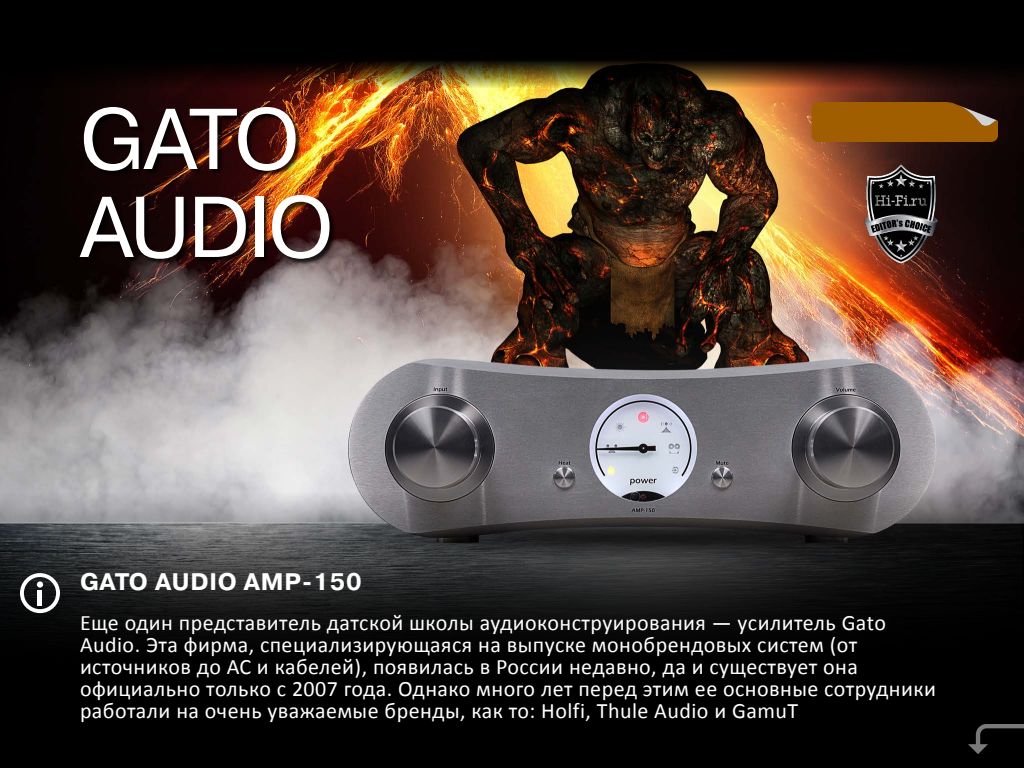
<style>
.page{position:relative;width:1024px;height:768px;background:#fff}
.page>*{position:absolute;margin:0;border:0;box-sizing:border-box;transform-origin:0 0}
.t1{font:86px/88px "Pragmatica C";letter-spacing:-.025em;color:#fff}
.t2{font:700 24px "Pragmatica C";letter-spacing:.03em;color:#fff}
.t3{font:22px/22px "Calibri";letter-spacing:.02em;color:#fff}
</style>
<div class="page">
<img style="left:0;top:92px;width:1024px;height:400px">
<svg style="left:0;top:492px;width:1024px;height:42px;background:#6e6c6f"></svg>
<svg style="left:0;top:534px;width:1024px;height:234px;background:#0d0e0e"></svg>
<svg style="left:20px;top:573px;width:40px;height:40px"></svg>
<hr style="left:38px;top:590px;width:4px;height:15px;background:#fff">
<div style="left:37px;top:581px;width:6px;height:7px;background:#fff;border-radius:50%"></div>
<svg style="left:968px;top:724px;width:56px;height:30px;background:#1a1a1a"></svg>
<svg style="left:0;top:0;width:1024px;height:92px;background:#150d05"></svg>
<svg style="left:812px;top:102px;width:186px;height:40px;background:#995b05"></svg>
<div style="left:81px;top:108px;width:255px;height:157px;background:#000;opacity:.75"></div>
<img style="left:864px;top:164px;width:74px;height:100px">
<h1 class="t1" style="left:80px;top:96px;width:255px">GATO<br>AUDIO</h1>
<p class="t2" style="left:80px;top:569px;width:283px">GATO AUDIO AMP-150</p>
<p class="t3" style="left:80px;top:611px;width:858px">Еще один представитель датской школы аудиоконструирования — усилитель Gato Audio. Эта фирма, специализирующаяся на выпуске монобрендовых систем (от источников до АС и кабелей), появилась в России недавно, да и существует она официально только с 2007 года. Однако много лет перед этим ее основные сотрудники работали на очень уважаемые бренды, как то: Holfi, Thule Audio и GamuT</p>
</div>
